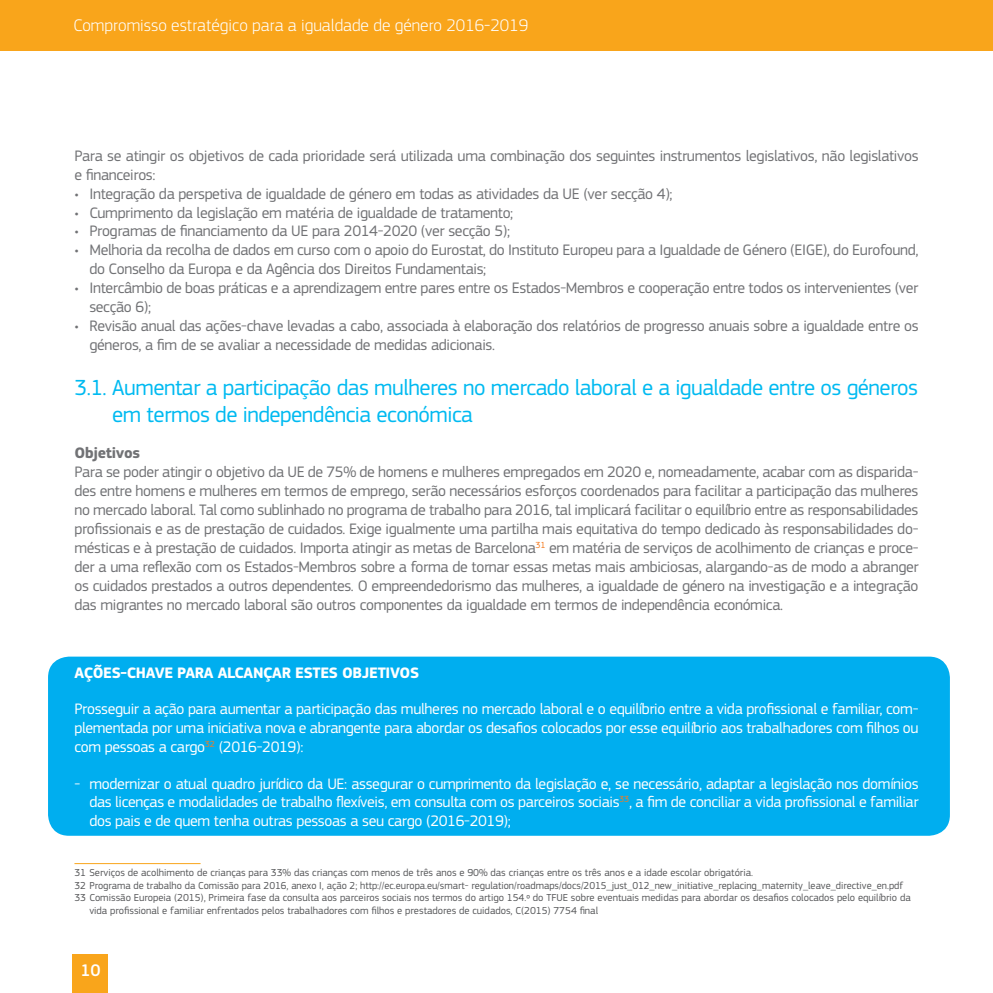
<style>
.page{position:relative;width:993px;height:993px;background:#fff}
.page>*{position:absolute;margin:0;border:0;box-sizing:border-box;transform-origin:0 0}
.title_level_2{font:22.75px/27.3px "EC Square Sans Pro";letter-spacing:-.02em;color:#00baf1}
.t1{font:300 17.5px "EC Square Sans Pro";color:#fff}
.t2{font:500 17.5px "EC Square Sans Pro";color:#fff}
.body_1{font:15.75px/18.9px "EC Square Sans Pro";letter-spacing:-.02em;color:#717275}
.box_body_text{font:15.75px/18.9px "EC Square Sans Pro";letter-spacing:-.02em;color:#fff;text-align:justify}
.box_title{font:700 15.75px "EC Square Sans Pro";letter-spacing:-.02em;color:#fff}
.Subtitle_grey{font:700 15.75px "EC Square Sans Pro";letter-spacing:-.02em;color:#717275}
.footnotes{font:10.5px/12.6px "EC Square Sans Pro";color:#57585a}
</style>
<div class="page">
<div style="left:72px;top:953px;width:36px;height:39px;background:#f9a51b"></div>
<div style="left:0;top:0;width:992px;height:51px;background:#f9a51b"></div>
<div style="left:48px;top:656px;width:901px;height:179px;background:#00aeef;border-radius:21px"></div>
<hr style="left:74px;top:862px;width:126px;height:1px;background:#f9a51b">
<p class="t1" style="left:73px;top:15px;width:456px">Compromisso estratégico para a igualdade de género 2016-2019</p>
<p class="body_1" style="left:74px;top:146px;width:845px">Para se atingir os objetivos de cada prioridade será utilizada uma combinação dos seguintes instrumentos legislativos, não legislativos e financeiros:</p>
<p class="body_1" style="left:74px;top:184px;width:599px">• Integração da perspetiva de igualdade de género em todas as atividades da UE (ver secção 4);</p>
<p class="body_1" style="left:74px;top:203px;width:440px">• Cumprimento da legislação em matéria de igualdade de tratamento;</p>
<p class="body_1" style="left:74px;top:222px;width:437px">• Programas de financiamento da UE para 2014-2020 (ver secção 5);</p>
<p class="body_1" style="left:89px;top:241px;width:830px;text-indent:-15px">• Melhoria da recolha de dados em curso com o apoio do Eurostat, do Instituto Europeu para a Igualdade de Género (EIGE), do Eurofound, do Conselho da Europa e da Agência dos Direitos Fundamentais;</p>
<p class="body_1" style="left:89px;top:278px;width:830px;text-indent:-15px">• Intercâmbio de boas práticas e a aprendizagem entre pares entre os Estados-Membros e cooperação entre todos os intervenientes (ver secção 6);</p>
<p class="body_1" style="left:89px;top:316px;width:830px;text-indent:-15px">• Revisão anual das ações-chave levadas a cabo, associada à elaboração dos relatórios de progresso anuais sobre a igualdade entre os géneros, a fim de se avaliar a necessidade de medidas adicionais.</p>
<p class="title_level_2" style="left:112px;top:373px;width:807px;text-indent:-38px">3.1. Aumentar a participação das mulheres no mercado laboral e a igualdade entre os géneros em termos de independência económica</p>
<p class="Subtitle_grey" style="left:74px;top:443px;width:67px">Objetivos</p>
<p class="body_1" style="left:74px;top:462px;width:845px;text-align:justify">Para se poder atingir o objetivo da UE de 75% de homens e mulheres empregados em 2020 e, nomeadamente, acabar com as disparida&shy;des entre homens e mulheres em termos de emprego, serão necessários esforços coordenados para facilitar a participação das mulheres no mercado laboral. Tal como sublinhado no programa de trabalho para 2016, tal implicará facilitar o equilíbrio entre as responsabilidades profissionais e as de prestação de cuidados. Exige igualmente uma partilha mais equitativa do tempo dedicado às responsabilidades do&shy;mésticas e à prestação de cuidados. Importa atingir as metas de Barcelona<sup>31</sup> em matéria de serviços de acolhimento de crianças e proce&shy;der a uma reflexão com os Estados-Membros sobre a forma de tornar essas metas mais ambiciosas, alargando-as de modo a abranger os cuidados prestados a outros dependentes. O empreendedorismo das mulheres, a igualdade de género na investigação e a integração das migrantes no mercado laboral são outros componentes da igualdade em termos de independência económica.</p>
<p class="box_title" style="left:74px;top:663px;width:346px">AÇÕES-CHAVE PARA ALCANÇAR ESTES OBJETIVOS</p>
<p class="box_body_text" style="left:74px;top:699px;width:845px">Prosseguir a ação para aumentar a participação das mulheres no mercado laboral e o equilíbrio entre a vida profissional e familiar, com&shy;plementada por uma iniciativa nova e abrangente para abordar os desafios colocados por esse equilíbrio aos trabalhadores com filhos ou com pessoas a cargo<sup>32</sup> (2016-2019):</p>
<p class="box_body_text" style="left:89px;top:773px;width:830px;text-indent:-15px">- modernizar o atual quadro jurídico da UE: assegurar o cumprimento da legislação e, se necessário, adaptar a legislação nos domínios das licenças e modalidades de trabalho flexíveis, em consulta com os parceiros sociais<sup>33</sup>, a fim de conciliar a vida profissional e familiar dos pais e de quem tenha outras pessoas a seu cargo (2016-2019);</p>
<p class="footnotes" style="left:74px;top:866px;width:680px">31 Serviços de acolhimento de crianças para 33% das crianças com menos de três anos e 90% das crianças entre os três anos e a idade escolar obrigatória.</p>
<p class="footnotes" style="left:74px;top:878px;width:829px">32 Programa de trabalho da Comissão para 2016, anexo I, ação 2; http://ec.europa.eu/smart- regulation/roadmaps/docs/2015_just_012_new_initiative_replacing_maternity_leave_directive_en.pdf</p>
<p class="footnotes" style="left:89px;top:891px;width:822px;text-indent:-15px">33 Comissão Europeia (2015), Primeira fase da consulta aos parceiros sociais nos termos do artigo 154.º do TFUE sobre eventuais medidas para abordar os desafios colocados pelo equilíbrio da vida profissional e familiar enfrentados pelos trabalhadores com filhos e prestadores de cuidados, C(2015) 7754 final</p>
<p class="t2" style="left:80px;top:959px;width:22px">10</p>
</div>
